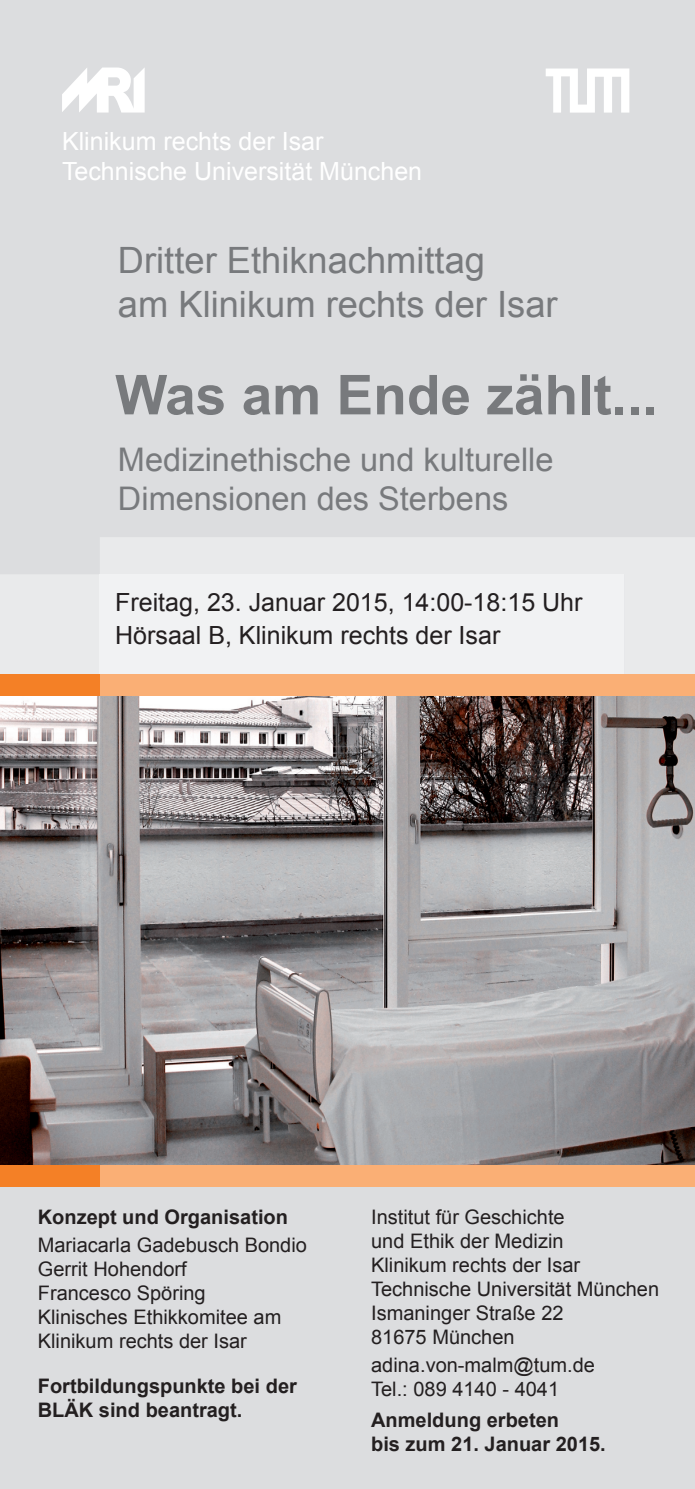
<style>
.page{position:relative;width:695px;height:1489px;background:#fff}
.page>*{position:absolute;margin:0;border:0;box-sizing:border-box;transform-origin:0 0}
.t1{font:700 55px "Arial";color:#787a7d}
.t2{font:36.25px/43.5px "Arial";color:#787a7d}
.t3{font:32.5px/39px "Arial";color:#787a7d}
.t4{font:25px/32.5px "Arial";color:#231f20}
.t5{font:25px/30px "Arial";color:#fff}
.t6{font:20px/24px "Arial";color:#231f20}
.t7{font:700 20px/24px "Arial";color:#231f20}
</style>
<div class="page">
<div style="left:0;top:0;width:694px;height:1488px;background:#dcdddf"></div>
<img style="left:0;top:695px;width:694px;height:470px">
<svg style="left:546px;top:68px;width:83px;height:45px"></svg>
<div style="left:0;top:574px;width:100px;height:100px;background:#e9eaeb"></div>
<div style="left:100px;top:537px;width:594px;height:137px;background:#e9eaeb"></div>
<div style="left:100px;top:574px;width:524px;height:114px;background:#f1f2f3"></div>
<svg style="left:62px;top:67px;width:83px;height:46px"></svg>
<div style="left:0;top:674px;width:694px;height:21px;background:#faaf75"></div>
<div style="left:0;top:1165px;width:694px;height:21px;background:#faaf75"></div>
<div style="left:0;top:674px;width:100px;height:21px;background:#f48026"></div>
<div style="left:0;top:1165px;width:100px;height:21px;background:#f48026"></div>
<p class="t5" style="left:62px;top:126px;width:361px">Klinikum rechts der Isar<br>Technische Universität München</p>
<h2 class="t2" style="left:118px;top:239px;width:441px">Dritter Ethiknachmittag<br>am Klinikum rechts der Isar</h2>
<h1 class="t1" style="left:115px;top:359px;width:544px">Was am Ende zählt...</h1>
<h3 class="t3" style="left:118px;top:441px;width:437px">Medizinethische und kulturelle<br>Dimensionen des Sterbens</h3>
<p class="t4" style="left:115px;top:586px;width:468px">Freitag, 23. Januar 2015, 14:00-18:15 Uhr<br>Hörsaal B, Klinikum rechts der Isar</p>
<p class="t7" style="left:38px;top:1205px;width:252px">Konzept und Organisation</p>
<p class="t6" style="left:38px;top:1232px;width:270px">Mariacarla Gadebusch Bondio<br>Gerrit Hohendorf<br>Francesco Spöring<br>Klinisches Ethikkomitee am<br>Klinikum rechts der Isar</p>
<p class="t7" style="left:38px;top:1374px;width:260px">Fortbildungspunkte bei der<br>BLÄK sind beantragt.</p>
<p class="t6" style="left:371px;top:1205px;width:289px">Institut für Geschichte<br>und Ethik der Medizin<br>Klinikum rechts der Isar<br>Technische Universität München<br>Ismaninger Straße 22<br>81675 München</p>
<p class="t6" style="left:371px;top:1352px;width:225px">adina.von-malm@tum.de<br>Tel.: 089 4140 - 4041</p>
<p class="t7" style="left:371px;top:1408px;width:236px">Anmeldung erbeten<br>bis zum 21. Januar 2015.</p>
</div>
